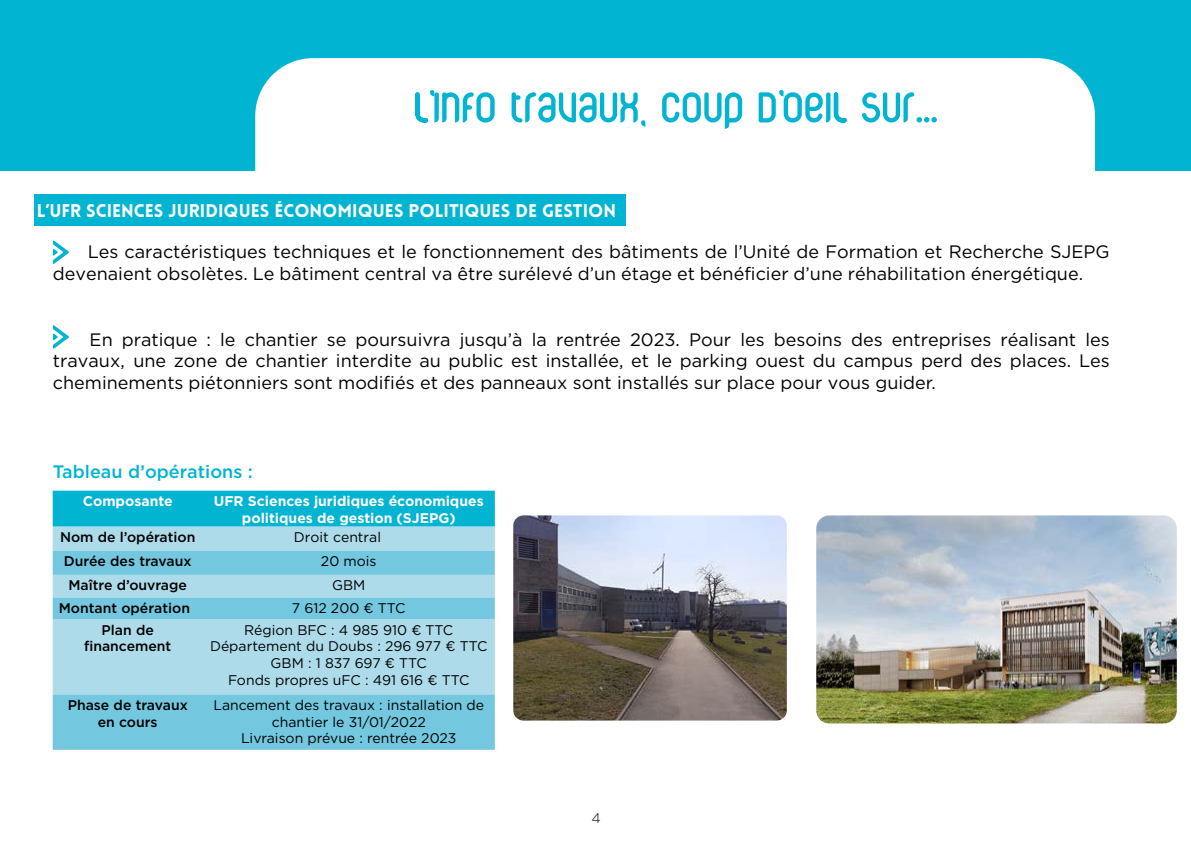
<style>
.page{position:relative;width:1191px;height:842px;background:#fff}
.page>*{position:absolute;margin:0;border:0;box-sizing:border-box;transform-origin:0 0}
.t1{font:55.7px "Corpus Care";color:#00b4d2}
.t2{font:18px/21.6px "Gotham";color:#000}
.t3{font:900 18px "Lovelo";color:#fff}
.t4{font:500 18px "Gotham";color:#00b4d2}
.t5{font:14px/16.8px "Gotham";color:#000;text-align:center}
.t6{font:500 14px/16.8px "Gotham";color:#000;text-align:center}
.t7{font:700 14px/16.8px "Gotham";color:#fff;text-align:center}
.t8{font:300 14px "Gotham";color:#000}
</style>
<div class="page">
<div style="left:34px;top:194px;width:591px;height:32px;background:#00b4d2"></div>
<div style="left:0;top:0;width:1191px;height:170px;background:#00b4d2"></div>
<div style="left:255px;top:58px;width:840px;height:113px;background:#fff"></div>
<img style="left:816px;top:515px;width:360px;height:208px">
<img style="left:513px;top:515px;width:274px;height:205px">
<svg style="left:53px;top:240px;width:16px;height:24px"></svg>
<svg style="left:53px;top:325px;width:16px;height:24px"></svg>
<div style="left:53px;top:491px;width:442px;height:36px;background:#00b4d2"></div>
<div style="left:53px;top:527px;width:442px;height:24px;background:#addbea"></div>
<svg style="left:53px;top:551px;width:442px;height:199px;background:#90d1e4"></svg>
<h1 class="t1" style="left:415px;top:87px;width:525px">L'INFO TRAVAUX, COUP D'OEIL SUR...</h1>
<p class="t3" style="left:37px;top:200px;width:581px">L’UFR SCIENCES JURIDIQUES ÉCONOMIQUES POLITIQUES DE GESTION</p>
<p class="t2" style="left:53px;top:240px;width:1058px;text-indent:35px">Les caractéristiques techniques et le fonctionnement des bâtiments de l’Unité de Formation et Recherche SJEPG devenaient obsolètes. Le bâtiment central va être surélevé d’un étage et bénéficier d’une réhabilitation énergétique.</p>
<p class="t2" style="left:53px;top:328px;width:1058px;text-align:justify;text-indent:37px">En pratique : le chantier se poursuivra jusqu’à la rentrée 2023. Pour les besoins des entreprises réalisant les travaux, une zone de chantier interdite au public est installée, et le parking ouest du campus perd des places. Les cheminements piétonniers sont modifiés et des panneaux sont installés sur place pour vous guider.</p>
<p class="t4" style="left:53px;top:460px;width:202px">Tableau d’opérations :</p>
<p class="t7" style="left:83px;top:492px;width:91px">Composante</p>
<p class="t7" style="left:214px;top:492px;width:271px">UFR Sciences juridiques économiques politiques de gestion (SJEPG)</p>
<p class="t6" style="left:60px;top:528px;width:137px">Nom de l’opération</p>
<p class="t5" style="left:294px;top:528px;width:89px">Droit central</p>
<p class="t6" style="left:64px;top:552px;width:129px">Durée des travaux</p>
<p class="t5" style="left:321px;top:552px;width:57px">20 mois</p>
<p class="t6" style="left:68px;top:576px;width:120px">Maître d’ouvrage</p>
<p class="t5" style="left:332px;top:576px;width:35px">GBM</p>
<p class="t6" style="left:59px;top:599px;width:133px">Montant opération</p>
<p class="t5" style="left:292px;top:599px;width:115px">7 612 200 € TTC</p>
<p class="t6" style="left:84px;top:621px;width:89px">Plan de financement</p>
<p class="t5" style="left:210px;top:621px;width:279px">Région BFC : 4 985 910 € TTC<br>Département du Doubs : 296 977 € TTC<br>GBM : 1 837 697 € TTC<br>Fonds propres uFC : 491 616 € TTC</p>
<p class="t6" style="left:68px;top:696px;width:122px">Phase de travaux en cours</p>
<p class="t5" style="left:213px;top:696px;width:272px">Lancement des travaux : installation de chantier le 31/01/2022<br>Livraison prévue : rentrée 2023</p>
<p class="t8" style="left:591px;top:809px;width:11px">4</p>
</div>
